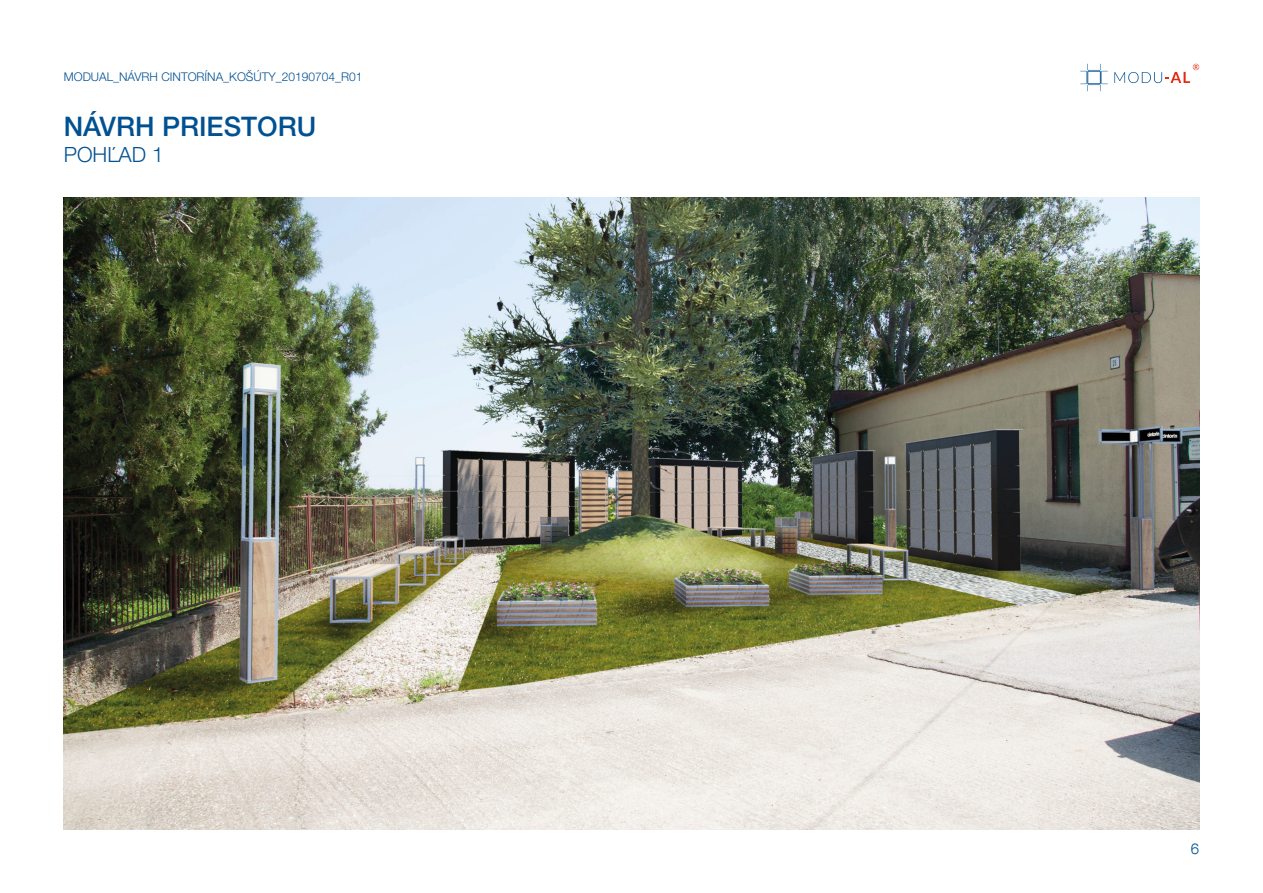
<style>
.page{position:relative;width:1263px;height:893px;background:#fff}
.page>*{position:absolute;margin:0;border:0;box-sizing:border-box;transform-origin:0 0}
.t1{font:500 27px "Helvetica Neue LT Pro";color:#005192}
.t2{font:300 21px "Helvetica Neue LT Pro";color:#005192}
.t3{font:300 15px "Helvetica Neue LT Com";color:#005192}
.t4{font:300 12px "Helvetica Neue LT Pro";color:#005192}
</style>
<div class="page">
<svg style="left:1114px;top:64px;width:85px;height:19px"></svg>
<svg style="left:1080px;top:64px;width:28px;height:27px"></svg>
<img style="left:64px;top:198px;width:1135px;height:631px">
<p class="t4" style="left:64px;top:69px;width:300px">MODUAL_NÁVRH CINTORÍNA_KOŠÚTY_20190704_R01</p>
<p class="t1" style="left:64px;top:110px;width:254px">NÁVRH PRIESTORU</p>
<p class="t2" style="left:64px;top:142px;width:101px">POHĽAD 1</p>
<p class="t3" style="left:1191px;top:839px;width:10px">6</p>
</div>
